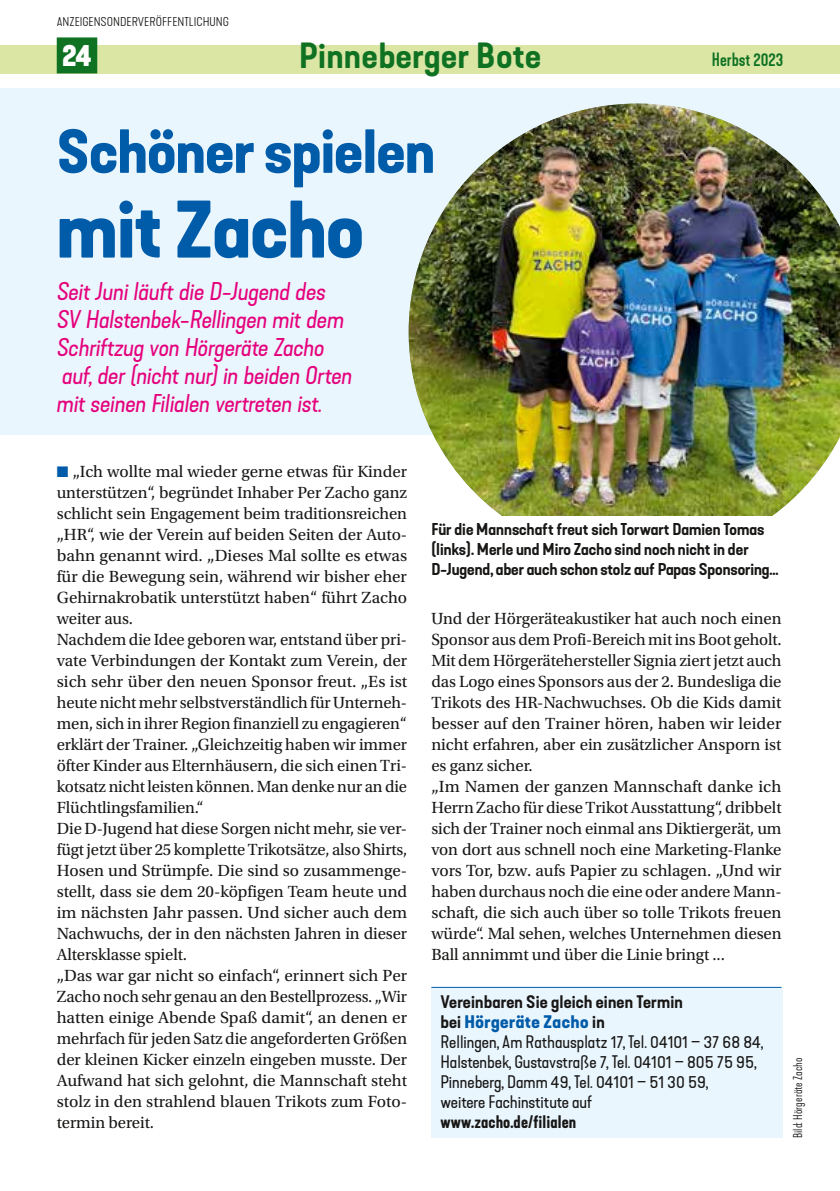
<style>
.page{position:relative;width:840px;height:1191px;background:#fff}
.page>*{position:absolute;margin:0;border:0;box-sizing:border-box;transform-origin:0 0}
.t1{font:700 expanded 76px "Kapra Neue";letter-spacing:-.01em;color:#005ba9}
.t2{font:700 expanded 58px "Kapra Neue";letter-spacing:-.005em;color:#005ba9}
.t3{font:600 expanded 34px "Kapra Neue";letter-spacing:.02em;color:#0f7223}
.t4{font:700 30px "Kapra Neue";color:#fff}
.t5{font:italic expanded 24px/28px "Kapra Neue";letter-spacing:-.01em;color:#e5007c}
.t6{font:500 18px "Kapra Neue";color:#0f7223}
.t7{font:17px/21px "Utopia Std";letter-spacing:-.005em;color:#181716}
.t8{font:expanded 17px/20px "Kapra Neue";color:#181716}
.t9{font:600 17px "Kapra Neue";letter-spacing:.005em;color:#181716}
.t10{font:600 expanded 16px/20px "Kapra Neue";color:#181716}
.t11{font:300 expanded 12px "Kapra Neue";color:#181716}
.t12{font:300 12px "Kapra Neue";letter-spacing:.005em;color:#181716}
.s1{color:#005ba9}
.s2{font-weight:600}
.s3{font-weight:700;color:#005ba9}
</style>
<div class="page">
<div style="left:0;top:88px;width:839px;height:347px;background:#eaf6fe"></div>
<div style="left:431px;top:987px;width:351px;height:150px;background:#eaf6fe"></div>
<hr style="left:431px;top:987px;width:350px;height:1px;background:#005ba9">
<img style="left:408px;top:104px;width:431px;height:412px">
<div style="left:0;top:45px;width:839px;height:29px;background:#dbe6a5"></div>
<div style="left:57px;top:37px;width:40px;height:36px;background:#0f7223"></div>
<p class="t11" style="left:57px;top:15px;width:173px">ANZEIGENSONDERVERÖFFENTLICHUNG</p>
<h3 class="t4" style="left:62px;top:36px;width:31px">24</h3>
<h3 class="t3" style="left:299px;top:34px;width:243px">Pinneberger Bote</h3>
<p class="t6" style="left:711px;top:49px;width:73px">Herbst 2023</p>
<h2 class="t2" style="left:57px;top:113px;width:379px">Schöner spielen</h2>
<h1 class="t1" style="left:57px;top:180px;width:308px">mit Zacho</h1>
<h3 class="t5" style="left:57px;top:277px;width:297px">Seit Juni läuft die D-Jugend des SV Halstenbek-Rellingen mit dem Schriftzug von Hörgeräte Zacho auf, der (nicht nur) in beiden Orten mit seinen Filialen vertreten ist.</h3>
<p class="t7" style="left:57px;top:461px;width:352px"><span class="s1">■</span> „Ich wollte mal wieder gerne etwas für Kinder unterstützen“, begründet Inhaber Per Zacho ganz schlicht sein Engagement beim traditionsreichen „HR“, wie der Verein auf beiden Seiten der Auto&shy;bahn genannt wird. „Dieses Mal sollte es etwas für die Bewegung sein, während wir bisher eher Gehirnakrobatik unterstützt haben“ führt Zacho weiter aus.<br>Nachdem die Idee geboren war, entstand über pri&shy;vate Verbindungen der Kontakt zum Verein, der sich sehr über den neuen Sponsor freut. „Es ist heute nicht mehr selbstverständlich für Unterneh&shy;men, sich in ihrer Region finanziell zu engagieren“ erklärt der Trainer. „Gleichzeitig haben wir immer öfter Kinder aus Elternhäusern, die sich einen Tri&shy;kotsatz nicht leisten können. Man denke nur an die Flüchtlingsfamilien.“<br>Die D-Jugend hat diese Sorgen nicht mehr, sie ver&shy;fügt jetzt über 25 komplette Trikotsätze, also Shirts, Hosen und Strümpfe. Die sind so zusammenge&shy;stellt, dass sie dem 20-köpfigen Team heute und im nächsten Jahr passen. Und sicher auch dem Nachwuchs, der in den nächsten Jahren in dieser Altersklasse spielt.<br>„Das war gar nicht so einfach“, erinnert sich Per Zacho noch sehr genau an den Bestellprozess. „Wir hatten einige Abende Spaß damit“, an denen er mehrfach für jeden Satz die angeforderten Größen der kleinen Kicker einzeln eingeben musste. Der Aufwand hat sich gelohnt, die Mannschaft steht stolz in den strahlend blauen Trikots zum Foto&shy;termin bereit.</p>
<p class="t10" style="left:431px;top:519px;width:348px">Für die Mannschaft freut sich Torwart Damien Tomas (links). Merle und Miro Zacho sind noch nicht in der<br>D-Jugend, aber auch schon stolz auf Papas Sponsoring...</p>
<p class="t7" style="left:431px;top:608px;width:351px">Und der Hörgeräteakustiker hat auch noch einen Sponsor aus dem Profi-Bereich mit ins Boot geholt.<br>Mit dem Hörgerätehersteller Signia ziert jetzt auch das Logo eines Sponsors aus der 2. Bundesliga die Trikots des HR-Nachwuchses. Ob die Kids damit besser auf den Trainer hören, haben wir leider nicht erfahren, aber ein zusätzlicher Ansporn ist es ganz sicher.<br>„Im Namen der ganzen Mannschaft danke ich Herrn Zacho für diese Trikot Ausstattung“, dribbelt sich der Trainer noch einmal ans Diktiergerät, um von dort aus schnell noch eine Marketing-Flanke vors Tor, bzw. aufs Papier zu schlagen. „Und wir haben durchaus noch die eine oder andere Mann&shy;schaft, die sich auch über so tolle Trikots freuen würde“. Mal sehen, welches Unternehmen diesen Ball annimmt und über die Linie bringt ...</p>
<p class="t8" style="left:440px;top:992px;width:324px"><span class="s2">Vereinbaren Sie gleich einen Termin<br>bei</span> <span class="s3">Hörgeräte Zacho</span> <span class="s2">in<br></span>Rellingen, Am Rathausplatz 17, Tel. 04101 – 37 68 84, Halstenbek, Gustavstraße 7, Tel. 04101 – 805 75 95, Pinneberg, Damm 49, Tel. 04101 – 51 30 59,<br>weitere Fachinstitute auf</p>
<p class="t9" style="left:440px;top:1110px;width:137px">www.zacho.de/filialen</p>
<p class="t12" style="left:790px;top:1138px;width:82px;rotate:-90deg">Bild: Hörgeräte Zacho</p>
</div>
